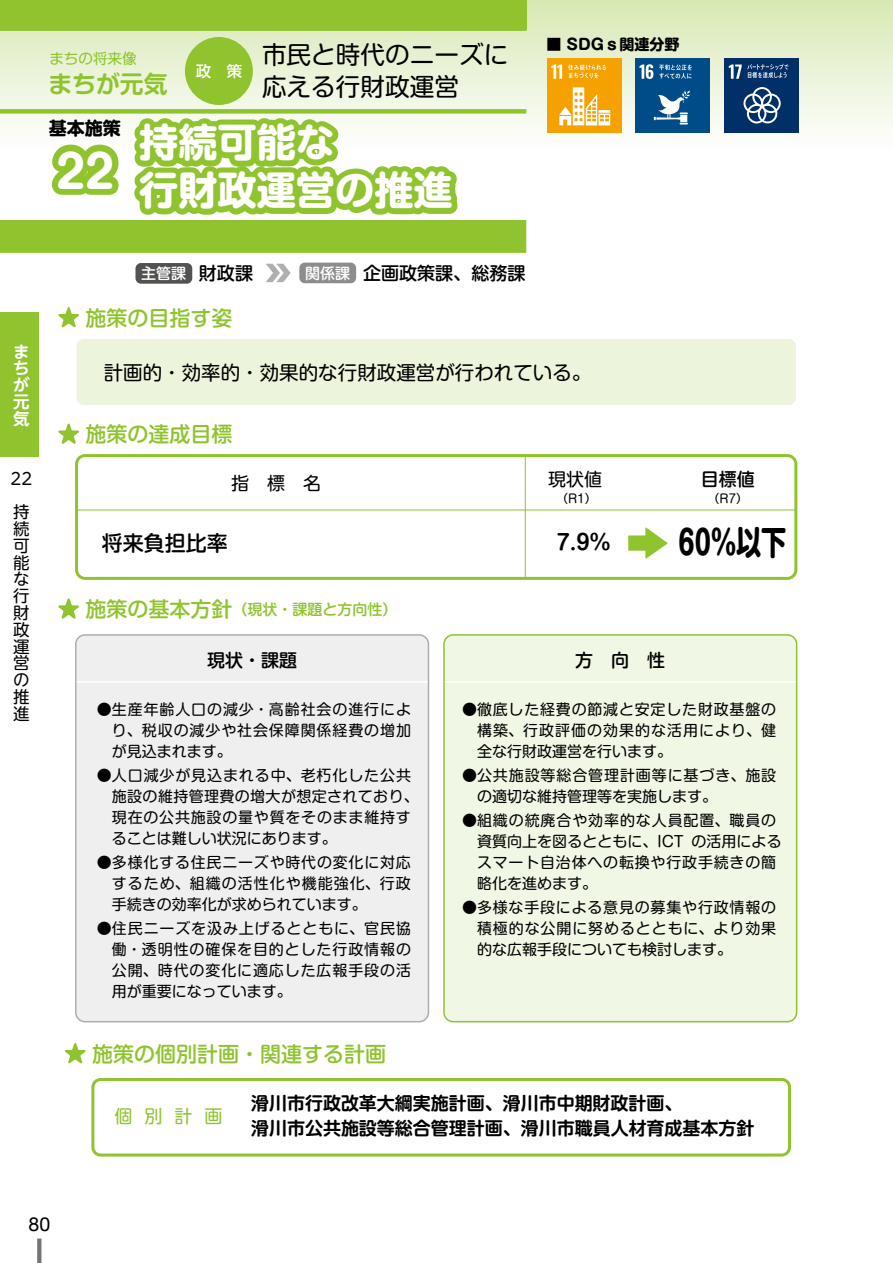
<style>
.page{position:relative;width:893px;height:1263px;background:#fff}
.page>*{position:absolute;margin:0;border:0;box-sizing:border-box;transform-origin:0 0}
.t1{font:700 45px "Shin M Go Pro";color:#fff}
.t2{font:700 39.15px/48px "Shin M Go Pro";color:#fff}
.t3{font:700 33px "Shin M Go Pro";color:#000;scale:.76 1}
.t4{font:24.6px/32px "Shin M Go Pro";color:#000}
.t5{font:700 23.85px "Shin M Go Pro De";color:#8fc42f}
.t6{font:500 21px "Shin M Go Pro";color:#8fc42f}
.t7{font:500 21px "Shin M Go Pro";color:#000}
.t8{font:700 21px "Shin M Go Pro De";color:#000}
.t9{font:19.5px "Shin M Go Pro";color:#000}
.t10{font:19.5px "Helvetica Neue";color:#000}
.t11{font:700 18px/25.5px "Shin M Go Pro De";color:#000}
.t12{font:500 18px "Shin M Go Pro";color:#000}
.t13{font:18px "Shin M Go Pro";color:#000}
.t14{font:700 18px "Shin M Go Pro";color:#000}
.t15{font:18px "Shin M Go Pro";color:#8fc42f}
.t16{font:16.5px/16.8px "UD Shin M Go Pro";color:#000}
.t17{font:700 16.5px/16.8px "UD Shin M Go Pro De";color:#fff;text-align:justify}
.t18{font:500 15.45px "Shin M Go Pro";color:#fff}
.t19{font:15px/21px "Shin M Go Pro";letter-spacing:.05em;color:#000;text-align:justify}
.t20{font:500 15px "Shin M Go Pro";color:#8fc42f}
.t21{font:700 15px "Shin M Go Pro";color:#000}
.t22{font:500 15px "Shin M Go Pro";color:#fff}
.t23{font:14.55px "Shin M Go Pro";color:#8fc42f}
.t24{font:12px "Shin M Go Pro";color:#000}
.s1{font-size:18px;color:#000}
.s2{font-size:15px;color:#fff}
.s3{font-size:21px}
</style>
<div class="page">
<div style="left:0;top:0;width:893px;height:154px;background:linear-gradient(to bottom,#d8e8b5,#fff)"></div>
<svg style="left:0;top:0;width:528px;height:253px"></svg>
<div style="left:185px;top:37px;width:68px;height:68px;background:#8fc42f;border-radius:50%"></div>
<div style="left:547px;top:58px;width:75px;height:75px;background:#f5a200"></div>
<svg style="left:551px;top:65px;width:11px;height:14px"></svg>
<svg style="left:559px;top:87px;width:51px;height:38px"></svg>
<svg style="left:568px;top:64px;width:38px;height:14px"></svg>
<div style="left:635px;top:58px;width:75px;height:75px;background:#004c88"></div>
<svg style="left:639px;top:64px;width:14px;height:15px"></svg>
<svg style="left:654px;top:91px;width:36px;height:33px"></svg>
<svg style="left:659px;top:64px;width:33px;height:15px"></svg>
<div style="left:724px;top:58px;width:75px;height:75px;background:#003067"></div>
<svg style="left:743px;top:87px;width:38px;height:36px"></svg>
<svg style="left:729px;top:64px;width:59px;height:15px"></svg>
<div style="left:135px;top:263px;width:57px;height:21px;background:#545251;border-radius:6px"></div>
<svg style="left:266px;top:264px;width:25px;height:18px"></svg>
<div style="left:299px;top:263px;width:57px;height:20px;background:#8d8d8e;border-radius:6px"></div>
<div style="left:77px;top:339px;width:719px;height:66px;background:#ecf4db;border-radius:7px"></div>
<svg style="left:58px;top:307px;width:21px;height:21px"></svg>
<svg style="left:58px;top:423px;width:21px;height:21px"></svg>
<div style="left:75px;top:454px;width:722px;height:126px;border:3px solid #8fc42f;border-radius:9px"></div>
<hr style="left:77px;top:510px;width:719px;height:1px;background:#8fc42f">
<hr style="left:525px;top:456px;width:1px;height:122px;background:#8fc42f">
<svg style="left:58px;top:598px;width:21px;height:21px"></svg>
<div style="left:75px;top:634px;width:354px;height:388px;background:#efefef"></div>
<div style="left:443px;top:634px;width:354px;height:388px;background:#f1f7e5"></div>
<hr style="left:77px;top:681px;width:351px;height:2px;background:#fff">
<hr style="left:445px;top:681px;width:351px;height:2px;background:#fff">
<svg style="left:65px;top:1043px;width:21px;height:21px"></svg>
<svg style="left:91px;top:1078px;width:700px;height:79px"></svg>
<svg style="left:645px;top:527px;width:22px;height:32px"></svg>
<div style="left:628px;top:535px;width:19px;height:16px;background:#8fc42f"></div>
<svg style="left:37px;top:1238px;width:4px;height:25px"></svg>
<div style="left:0;top:313px;width:38px;height:144px;background:#8fc42f"></div>
<p class="t23" style="left:49px;top:47px;width:89px">まちの将来像</p>
<h3 class="t4" style="left:262px;top:36px;width:248px">市民と時代のニーズに応える行財政運営</h3>
<p class="t21" style="left:546px;top:32px;width:135px">■ SDGｓ関連分野</p>
<p class="t18" style="left:196px;top:58px;width:48px">政　策</p>
<h3 class="t5" style="left:48px;top:65px;width:121px">まちが元気</h3>
<p class="t14" style="left:49px;top:114px;width:73px">基本施策</p>
<h2 class="t2" style="left:139px;top:114px;width:315px">持続可能な<br>行財政運営の推進</h2>
<h1 class="t1" style="left:56px;top:135px;width:60px">22</h1>
<p class="t22" style="left:141px;top:261px;width:113px">主管課 <span class="s1">財政課</span></p>
<p class="t12" style="left:305px;top:258px;width:222px"><span class="s2">関係課</span> 企画政策課、総務課</p>
<p class="t17" style="left:13px;top:342px;width:18px">まちが元気</p>
<p class="t16" style="left:10px;top:461px;width:24px;line-height:33.6px">22持</p>
<p class="t16" style="left:13px;top:520px;width:18px;text-align:justify">続可能な行財政運営の推進</p>
<h3 class="t10" style="left:28px;top:1209px;width:23px">80</h3>
<h3 class="t6" style="left:85px;top:301px;width:149px">施策の目指す姿</h3>
<h3 class="t9" style="left:104px;top:357px;width:489px">計画的・効率的・効果的な行財政運営が行われている。</h3>
<h3 class="t6" style="left:85px;top:417px;width:149px">施策の達成目標</h3>
<p class="t13" style="left:231px;top:469px;width:91px">指　標　名</p>
<p class="t13" style="left:548px;top:464px;width:55px">現状値</p>
<p class="t24" style="left:556px;top:488px;width:42px">（R1）</p>
<p class="t12" style="left:701px;top:464px;width:55px">目標値</p>
<p class="t24" style="left:708px;top:488px;width:42px">（R7）</p>
<h3 class="t7" style="left:102px;top:526px;width:127px">将来負担比率</h3>
<h3 class="t8" style="left:557px;top:525px;width:55px">7.9%</h3>
<h3 class="t3" style="left:679px;top:515px;width:143px">60%以下</h3>
<p class="t20" style="left:85px;top:597px;width:313px"><span class="s3">施策の基本方針</span>（現状・課題と方向性）</p>
<p class="t12" style="left:207px;top:645px;width:91px">現状・課題</p>
<p class="t12" style="left:575px;top:645px;width:91px">方　向　性</p>
<p class="t19" style="left:112px;top:697px;width:301px;text-indent:-15px">●生産年齢人口の減少・高齢社会の進行により、税収の減少や社会保障関係経費の増加が見込まれます。</p>
<p class="t19" style="left:112px;top:763px;width:308px;text-align:left;text-indent:-15px">●人口減少が見込まれる中、老朽化した公共施設の維持管理費の増大が想定されており、現在の公共施設の量や質をそのまま維持することは難しい状況にあります。</p>
<p class="t19" style="left:112px;top:850px;width:301px;text-indent:-15px">●多様化する住民ニーズや時代の変化に対応するため、組織の活性化や機能強化、行政手続きの効率化が求められています。</p>
<p class="t19" style="left:112px;top:916px;width:301px;text-indent:-15px">●住民ニーズを汲み上げるとともに、官民協働・透明性の確保を目的とした行政情報の公開、時代の変化に適応した広報手段の活用が重要になっています。</p>
<p class="t19" style="left:477px;top:697px;width:301px;text-indent:-15px">●徹底した経費の節減と安定した財政基盤の構築、行政評価の効果的な活用により、健全な行財政運営を行います。</p>
<p class="t19" style="left:477px;top:763px;width:301px;text-indent:-15px">●公共施設等総合管理計画等に基づき、施設の適切な維持管理等を実施します。</p>
<p class="t19" style="left:477px;top:808px;width:306px;text-align:left;text-indent:-15px">●組織の統廃合や効率的な人員配置、職員の資質向上を図るとともに、ICT の活用によるスマート自治体への転換や行政手続きの簡略化を進めます。</p>
<p class="t19" style="left:477px;top:895px;width:301px;text-indent:-15px">●多様な手段による意見の募集や行政情報の積極的な公開に努めるとともに、より効果的な広報手段についても検討します。</p>
<h3 class="t6" style="left:92px;top:1037px;width:296px">施策の個別計画・関連する計画</h3>
<p class="t11" style="left:251px;top:1088px;width:505px">滑川市行政改革大綱実施計画、滑川市中期財政計画、<br>滑川市公共施設等総合管理計画、滑川市職員人材育成基本方針</p>
<p class="t15" style="left:114px;top:1101px;width:109px">個別計画</p>
</div>
